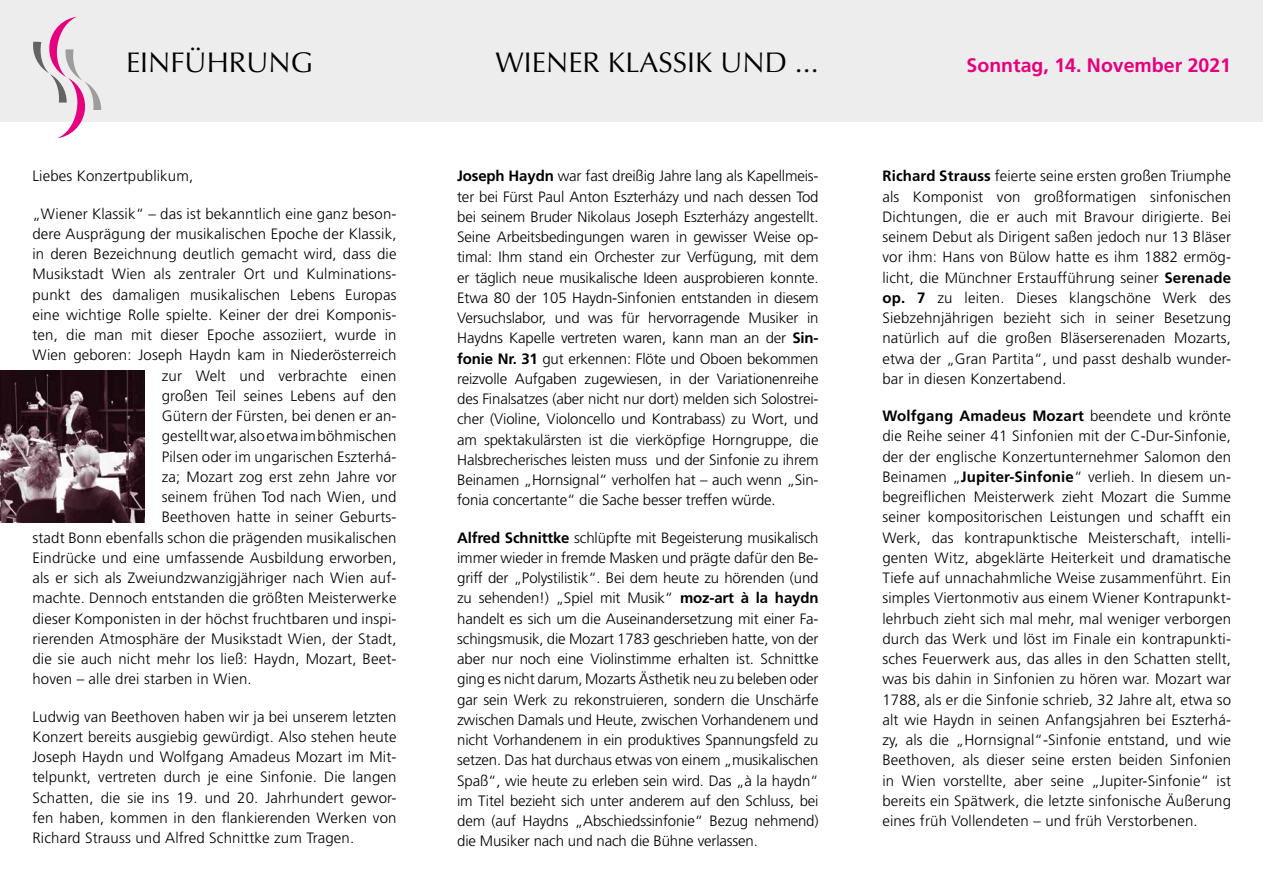
<style>
.page{position:relative;width:1263px;height:893px;background:#fff}
.page>*{position:absolute;margin:0;border:0;box-sizing:border-box;transform-origin:0 0}
.t1{font:28.5px "Optima";color:#000}
.t2{font:700 19.5px "Frutiger LT Std";color:#e6007d}
.t3{font:300 15px/20.2px "Frutiger LT Std";letter-spacing:.01em;color:#000;text-align:justify}
.s1{font-weight:700}
</style>
<div class="page">
<div style="left:0;top:0;width:1263px;height:122px;background:#ededed"></div>
<svg style="left:33px;top:17px;width:68px;height:121px"></svg>
<img style="left:0;top:371px;width:145px;height:151px">
<h1 class="t1" style="left:126px;top:46px;width:188px">EINFÜHRUNG</h1>
<h1 class="t1" style="left:495px;top:46px;width:325px">WIENER KLASSIK UND ...</h1>
<p class="t3" style="left:32px;top:166px;width:162px">Liebes Konzertpublikum,</p>
<p class="t3" style="left:32px;top:204px;width:366px">„Wiener Klassik“ – das ist bekanntlich eine ganz beson-</p>
<p class="t3" style="left:32px;top:224px;width:366px">dere Ausprägung der musikalischen Epoche der Klassik,</p>
<p class="t3" style="left:32px;top:244px;width:366px">in deren Bezeichnung deutlich gemacht wird, dass die</p>
<p class="t3" style="left:32px;top:264px;width:366px">Musikstadt Wien als zentraler Ort und Kulminations-</p>
<p class="t3" style="left:32px;top:285px;width:366px">punkt des damaligen musikalischen Lebens Europas</p>
<p class="t3" style="left:32px;top:305px;width:366px">eine wichtige Rolle spielte. Keiner der drei Komponis-</p>
<p class="t3" style="left:32px;top:325px;width:366px">ten, die man mit dieser Epoche assoziiert, wurde in</p>
<p class="t3" style="left:32px;top:345px;width:366px">Wien geboren: Joseph Haydn kam in Niederösterreich</p>
<p class="t3" style="left:162px;top:366px;width:236px">zur Welt und verbrachte einen</p>
<p class="t3" style="left:162px;top:386px;width:236px">großen Teil seines Lebens auf den</p>
<p class="t3" style="left:162px;top:406px;width:236px">Gütern der Fürsten, bei denen er an-</p>
<p class="t3" style="left:162px;top:426px;width:236px">gestellt war, also etwa im böhmischen</p>
<p class="t3" style="left:162px;top:447px;width:236px">Pilsen oder im ungarischen Eszterhá-</p>
<p class="t3" style="left:162px;top:467px;width:236px">za; Mozart zog erst zehn Jahre vor</p>
<p class="t3" style="left:162px;top:487px;width:236px">seinem frühen Tod nach Wien, und</p>
<p class="t3" style="left:162px;top:507px;width:236px">Beethoven hatte in seiner Geburts-</p>
<p class="t3" style="left:32px;top:528px;width:366px">stadt Bonn ebenfalls schon die prägenden musikalischen</p>
<p class="t3" style="left:32px;top:548px;width:366px">Eindrücke und eine umfassende Ausbildung erworben,</p>
<p class="t3" style="left:32px;top:568px;width:366px">als er sich als Zweiundzwanzigjähriger nach Wien auf-</p>
<p class="t3" style="left:32px;top:588px;width:366px">machte. Dennoch entstanden die größten Meisterwerke</p>
<p class="t3" style="left:32px;top:609px;width:366px">dieser Komponisten in der höchst fruchtbaren und inspi-</p>
<p class="t3" style="left:32px;top:629px;width:366px">rierenden Atmosphäre der Musikstadt Wien, der Stadt,</p>
<p class="t3" style="left:32px;top:649px;width:366px">die sie auch nicht mehr los ließ: Haydn, Mozart, Beet-</p>
<p class="t3" style="left:32px;top:669px;width:221px">hoven – alle drei starben in Wien.</p>
<p class="t3" style="left:32px;top:707px;width:366px">Ludwig van Beethoven haben wir ja bei unserem letzten Konzert bereits ausgiebig gewürdigt. Also stehen heute Joseph Haydn und Wolfgang Amadeus Mozart im Mit&shy;telpunkt, vertreten durch je eine Sinfonie. Die langen Schatten, die sie ins 19. und 20. Jahrhundert gewor&shy;fen haben, kommen in den flankierenden Werken von Richard Strauss und Alfred Schnittke zum Tragen.</p>
<p class="t3" style="left:457px;top:166px;width:363px"><span class="s1">Joseph Haydn</span> war fast dreißig Jahre lang als Kapellmeis&shy;ter bei Fürst Paul Anton Eszterházy und nach dessen Tod bei seinem Bruder Nikolaus Joseph Eszterházy angestellt.<br>Seine Arbeitsbedingungen waren in gewisser Weise op&shy;timal: Ihm stand ein Orchester zur Verfügung, mit dem er täglich neue musikalische Ideen ausprobieren konnte.<br>Etwa 80 der 105 Haydn-Sinfonien entstanden in diesem Versuchslabor, und was für hervorragende Musiker in Haydns Kapelle vertreten waren, kann man an der <span class="s1">Sin&shy;fonie Nr. 31</span> gut erkennen: Flöte und Oboen bekommen reizvolle Aufgaben zugewiesen, in der Variationenreihe des Finalsatzes (aber nicht nur dort) melden sich Solostrei&shy;cher (Violine, Violoncello und Kontrabass) zu Wort, und am spektakulärsten ist die vierköpfige Horngruppe, die Halsbrecherisches leisten muss und der Sinfonie zu ihrem Beinamen „Hornsignal“ verholfen hat – auch wenn „Sin&shy;fonia concertante“ die Sache besser treffen würde.</p>
<p class="t3" style="left:457px;top:528px;width:363px"><span class="s1">Alfred Schnittke</span> schlüpfte mit Begeisterung musikalisch immer wieder in fremde Masken und prägte dafür den Be&shy;griff der „Polystilistik“. Bei dem heute zu hörenden (und zu sehenden!) „Spiel mit Musik“ <span class="s1">moz-art à la haydn </span>handelt es sich um die Auseinandersetzung mit einer Fa&shy;schingsmusik, die Mozart 1783 geschrieben hatte, von der aber nur noch eine Violinstimme erhalten ist. Schnittke ging es nicht darum, Mozarts Ästhetik neu zu beleben oder gar sein Werk zu rekonstruieren, sondern die Unschärfe zwischen Damals und Heute, zwischen Vorhandenem und nicht Vorhandenem in ein produktives Spannungsfeld zu setzen. Das hat durchaus etwas von einem „musikalischen Spaß“, wie heute zu erleben sein wird. Das „à la haydn“ im Titel bezieht sich unter anderem auf den Schluss, bei dem (auf Haydns „Abschiedssinfonie“ Bezug nehmend) die Musiker nach und nach die Bühne verlassen.</p>
<h2 class="t2" style="left:967px;top:54px;width:266px">Sonntag, 14. November 2021</h2>
<p class="t3" style="left:882px;top:166px;width:350px"><span class="s1">Richard Strauss</span> feierte seine ersten großen Triumphe als Komponist von großformatigen sinfonischen Dichtungen, die er auch mit Bravour dirigierte. Bei seinem Debut als Dirigent saßen jedoch nur 13 Bläser vor ihm: Hans von Bülow hatte es ihm 1882 ermög&shy;licht, die Münchner Erstaufführung seiner <span class="s1">Serenade op. 7</span> zu leiten. Dieses klangschöne Werk des Siebzehnjährigen bezieht sich in seiner Besetzung natürlich auf die großen Bläserserenaden Mozarts, etwa der „Gran Partita“, und passt deshalb wunder&shy;bar in diesen Konzertabend.</p>
<p class="t3" style="left:882px;top:406px;width:350px"><span class="s1">Wolfgang Amadeus Mozart</span> beendete und krönte die Reihe seiner 41 Sinfonien mit der C-Dur-Sinfonie, der der englische Konzertunternehmer Salomon den Beinamen „<span class="s1">Jupiter-Sinfonie</span>“ verlieh. In diesem un&shy;begreiflichen Meisterwerk zieht Mozart die Summe seiner kompositorischen Leistungen und schafft ein Werk, das kontrapunktische Meisterschaft, intelli&shy;genten Witz, abgeklärte Heiterkeit und dramatische Tiefe auf unnachahmliche Weise zusammenführt. Ein simples Viertonmotiv aus einem Wiener Kontrapunkt&shy;lehrbuch zieht sich mal mehr, mal weniger verborgen durch das Werk und löst im Finale ein kontrapunkti&shy;sches Feuerwerk aus, das alles in den Schatten stellt, was bis dahin in Sinfonien zu hören war. Mozart war 1788, als er die Sinfonie schrieb, 32 Jahre alt, etwa so alt wie Haydn in seinen Anfangsjahren bei Eszterhá&shy;zy, als die „Hornsignal“-Sinfonie entstand, und wie Beethoven, als dieser seine ersten beiden Sinfonien in Wien vorstellte, aber seine „Jupiter-Sinfonie“ ist bereits ein Spätwerk, die letzte sinfonische Äußerung eines früh Vollendeten – und früh Verstorbenen.</p>
</div>
